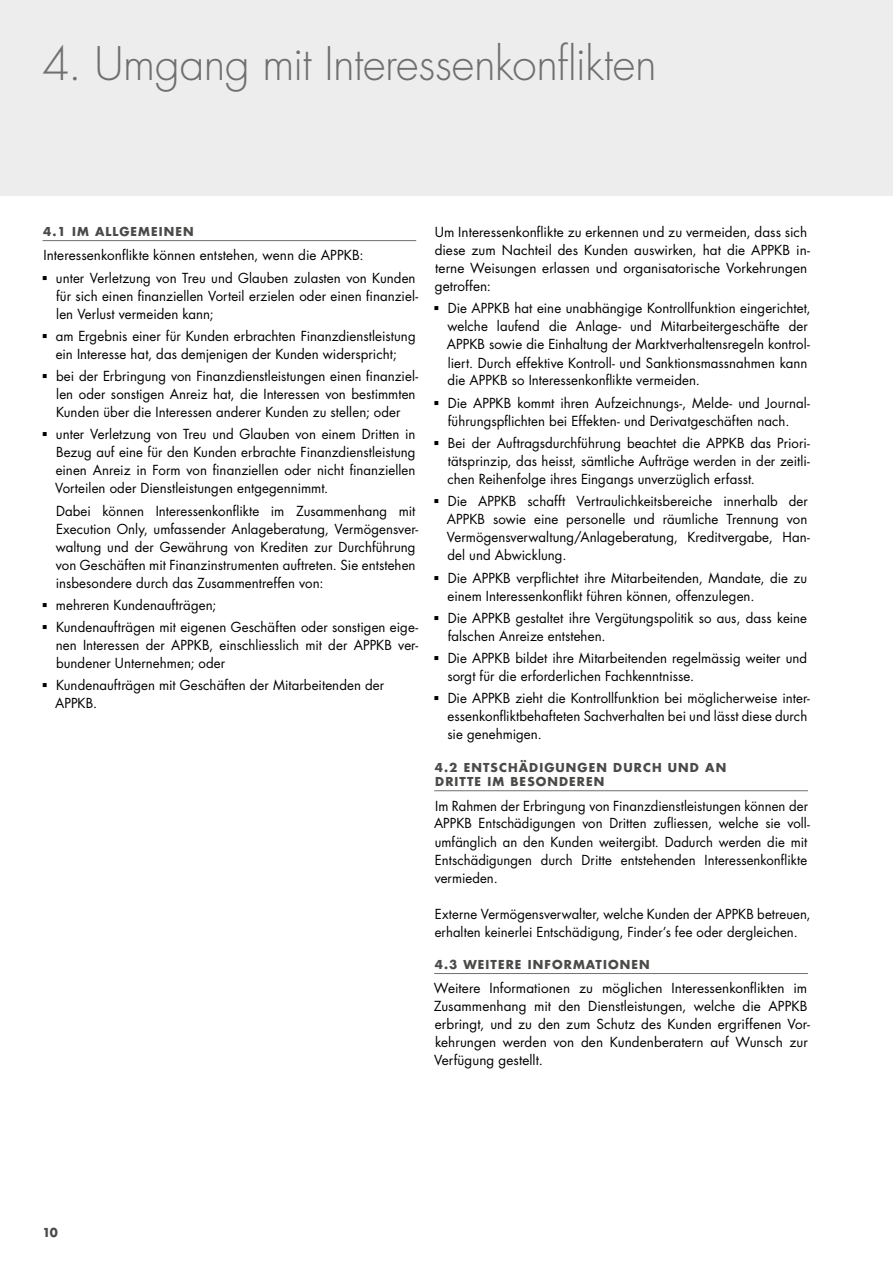
<style>
.page{position:relative;width:893px;height:1263px;background:#fff}
.page>*{position:absolute;margin:0;border:0;box-sizing:border-box;transform-origin:0 0}
.t1{font:300 45px "Futura LT Pro";letter-spacing:-.01em;color:#706f6f}
.t2{font:13.5px/18px "Futura LT Pro";letter-spacing:.005em;color:#000}
.t3{font:700 12px/14.4px "Futura LT Pro";letter-spacing:.09em;color:#4a4a49}
</style>
<div class="page">
<div style="left:0;top:0;width:893px;height:196px;background:#ededed"></div>
<hr style="left:43px;top:240px;width:373px;height:1px;background:#706f6f">
<hr style="left:434px;top:790px;width:374px;height:1px;background:#706f6f">
<hr style="left:434px;top:973px;width:374px;height:1px;background:#706f6f">
<h1 class="t1" style="left:43px;top:34px;width:616px">4. Umgang mit Interessenkonflikten</h1>
<p class="t3" style="left:43px;top:224px;width:152px">4.1 IM ALLGEMEINEN</p>
<p class="t2" style="left:56px;top:244px;width:361px;line-height:22.2px;text-indent:-12px">Interessenkonflikte können entstehen, wenn die APPKB:<br>unter Verletzung von Treu und Glauben zulasten von Kunden</p>
<p class="t2" style="left:56px;top:286px;width:364px">für sich einen finanziellen Vorteil erzielen oder einen finanziel&shy;len Verlust vermeiden kann;</p>
<p class="t2" style="left:56px;top:327px;width:361px">am Ergebnis einer für Kunden erbrachten Finanzdienstleistung ein Interesse hat, das demjenigen der Kunden widerspricht;</p>
<p class="t2" style="left:56px;top:367px;width:364px">bei der Erbringung von Finanzdienstleistungen einen finanziel&shy;len oder sonstigen Anreiz hat, die Interessen von bestimmten<br>Kunden über die Interessen anderer Kunden zu stellen; oder</p>
<p class="t2" style="left:55px;top:425px;width:362px;text-align:justify">unter Verletzung von Treu und Glauben von einem Dritten in Bezug auf eine für den Kunden erbrachte Finanzdienstleistung einen Anreiz in Form von finanziellen oder nicht finanziellen Vorteilen oder Dienstleistungen entgegennimmt.</p>
<p class="t2" style="left:56px;top:501px;width:364px">Dabei können Interessenkonflikte im Zusammenhang mit Execution Only, umfassender Anlageberatung, Vermögensver&shy;waltung und der Gewährung von Krediten zur Durchführung von Geschäften mit Finanzinstrumenten auftreten. Sie entstehen insbesondere durch das Zusammentreffen von:</p>
<p class="t2" style="left:56px;top:594px;width:364px;line-height:22.2px">mehreren Kundenaufträgen;<br>Kundenaufträgen mit eigenen Geschäften oder sonstigen eige-</p>
<p class="t2" style="left:56px;top:636px;width:364px">nen Interessen der APPKB, einschliesslich mit der APPKB ver&shy;bundener Unternehmen; oder</p>
<p class="t2" style="left:55px;top:676px;width:331px">Kundenaufträgen mit Geschäften der Mitarbeitenden der<br>APPKB.</p>
<p class="t2" style="left:435px;top:223px;width:377px">Um Interessenkonflikte zu erkennen und zu vermeiden, dass sich diese zum Nachteil des Kunden auswirken, hat die APPKB in&shy;terne Weisungen erlassen und organisatorische Vorkehrungen getroffen:</p>
<p class="t2" style="left:447px;top:299px;width:365px">Die APPKB hat eine unabhängige Kontrollfunktion eingerichtet, welche laufend die Anlage- und Mitarbeitergeschäfte der APPKB sowie die Einhaltung der Marktverhaltensregeln kontrol&shy;liert. Durch effektive Kontroll- und Sanktionsmassnahmen kann die APPKB so Interessenkonflikte vermeiden.</p>
<p class="t2" style="left:448px;top:394px;width:364px">Die APPKB kommt ihren Aufzeichnungs-, Melde- und Journal&shy;führungspflichten bei Effekten- und Derivatgeschäften nach.</p>
<p class="t2" style="left:447px;top:434px;width:364px;text-align:justify">Bei der Auftragsdurchführung beachtet die APPKB das Priori&shy;tätsprinzip, das heisst, sämtliche Aufträge werden in der zeitli&shy;chen Reihenfolge ihres Eingangs unverzüglich erfasst.</p>
<p class="t2" style="left:447px;top:492px;width:365px">Die APPKB schafft Vertraulichkeitsbereiche innerhalb der APPKB sowie eine personelle und räumliche Trennung von Vermögensverwaltung/Anlageberatung, Kreditvergabe, Han&shy;del und Abwicklung.</p>
<p class="t2" style="left:447px;top:568px;width:361px">Die APPKB verpflichtet ihre Mitarbeitenden, Mandate, die zu einem Interessenkonflikt führen können, offenzulegen.</p>
<p class="t2" style="left:448px;top:609px;width:361px">Die APPKB gestaltet ihre Vergütungspolitik so aus, dass keine falschen Anreize entstehen.</p>
<p class="t2" style="left:447px;top:649px;width:361px">Die APPKB bildet ihre Mitarbeitenden regelmässig weiter und sorgt für die erforderlichen Fachkenntnisse.</p>
<p class="t2" style="left:447px;top:689px;width:364px">Die APPKB zieht die Kontrollfunktion bei möglicherweise inter&shy;essenkonfliktbehafteten Sachverhalten bei und lässt diese durch sie genehmigen.</p>
<p class="t3" style="left:435px;top:760px;width:293px">4.2 ENTSCHÄDIGUNGEN DURCH UND AN<br>DRITTE IM BESONDEREN</p>
<p class="t2" style="left:434px;top:796px;width:377px">Im Rahmen der Erbringung von Finanzdienstleistungen können der APPKB Entschädigungen von Dritten zufliessen, welche sie voll&shy;umfänglich an den Kunden weitergibt. Dadurch werden die mit Entschädigungen durch Dritte entstehenden Interessenkonflikte vermieden.</p>
<p class="t2" style="left:435px;top:904px;width:377px">Externe Vermögensverwalter, welche Kunden der APPKB betreuen, erhalten keinerlei Entschädigung, Finder’s fee oder dergleichen.</p>
<p class="t3" style="left:435px;top:957px;width:216px">4.3 WEITERE INFORMATIONEN</p>
<p class="t2" style="left:434px;top:979px;width:378px">Weitere Informationen zu möglichen Interessenkonflikten im Zusammenhang mit den Dienstleistungen, welche die APPKB erbringt, und zu den zum Schutz des Kunden ergriffenen Vor&shy;kehrungen werden von den Kundenberatern auf Wunsch zur Verfügung gestellt.</p>
<p class="t3" style="left:43px;top:1225px;width:17px">10</p>
</div>
